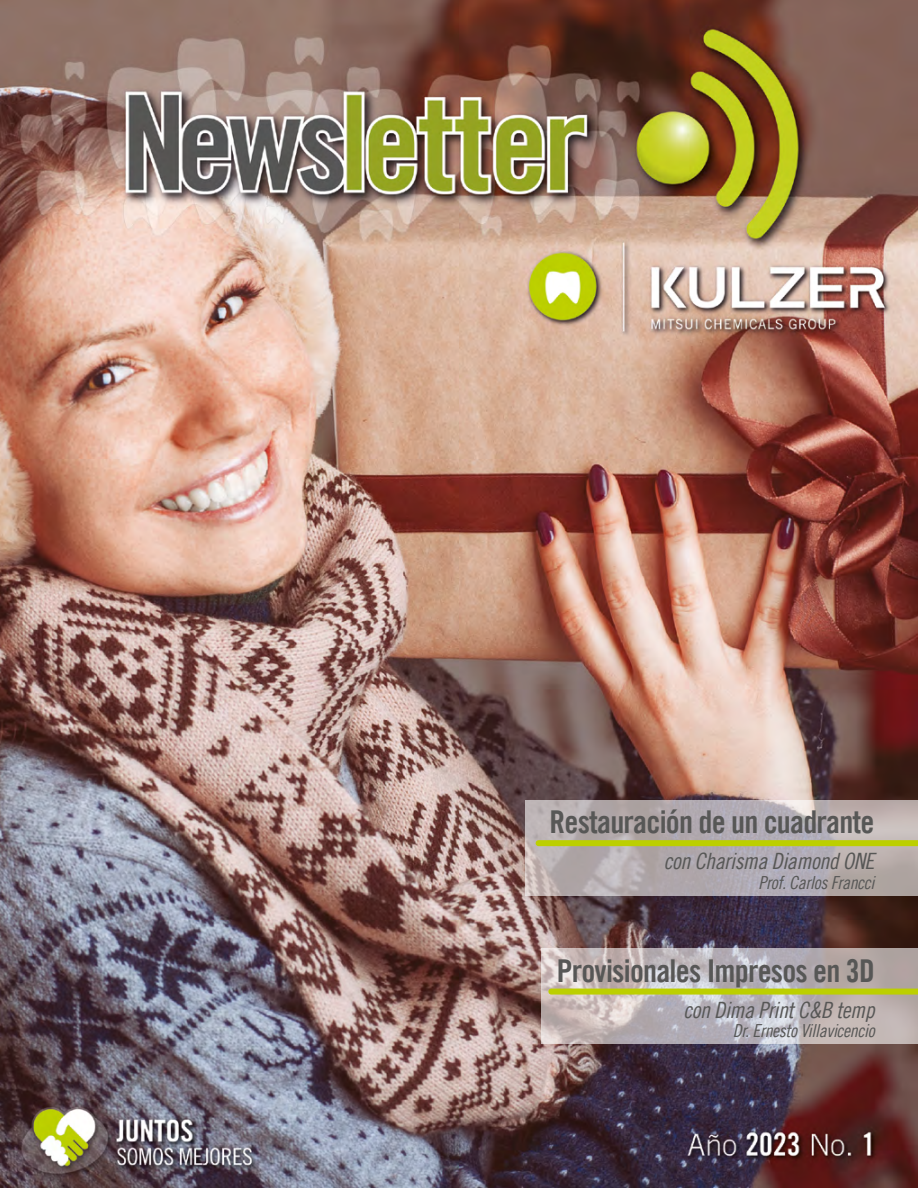
<style>
.page{position:relative;width:918px;height:1188px;background:#fff}
.page>*{position:absolute;margin:0;border:0;box-sizing:border-box;transform-origin:0 0}
.t1{font:31.5px "Trade Gothic LT Com Bd Cn 20";letter-spacing:-.025em;color:#575756}
.t2{font:22.5px "Trade Gothic LT Com Cn 18 Obl";letter-spacing:-.02em;color:#575756}
.t3{font:18px "Trade Gothic LT Com Cn 18 Obl";letter-spacing:-.02em;color:#575756}
</style>
<div class="page">
<img style="left:0;top:0;width:918px;height:1188px">
<svg style="left:525px;top:800px;width:393px;height:95px;background:#b6adb0"></svg>
<svg style="left:541px;top:949px;width:377px;height:95px;background:#bfb7b8"></svg>
<div style="left:539px;top:840px;width:379px;height:6px;background:#bccf00"></div>
<div style="left:551px;top:989px;width:367px;height:6px;background:#bccf00"></div>
<p class="t1" style="left:550px;top:803px;width:326px">Restauración de un cuadrante</p>
<p class="t2" style="left:664px;top:848px;width:212px">con Charisma Diamond ONE</p>
<p class="t3" style="left:758px;top:872px;width:118px">Prof. Carlos Francci</p>
<p class="t1" style="left:557px;top:951px;width:320px">Provisionales Impresos en 3D</p>
<p class="t2" style="left:684px;top:996px;width:193px">con Dima Print C&amp;B temp</p>
<p class="t3" style="left:733px;top:1020px;width:144px">Dr. Ernesto Villavicencio</p>
</div>
